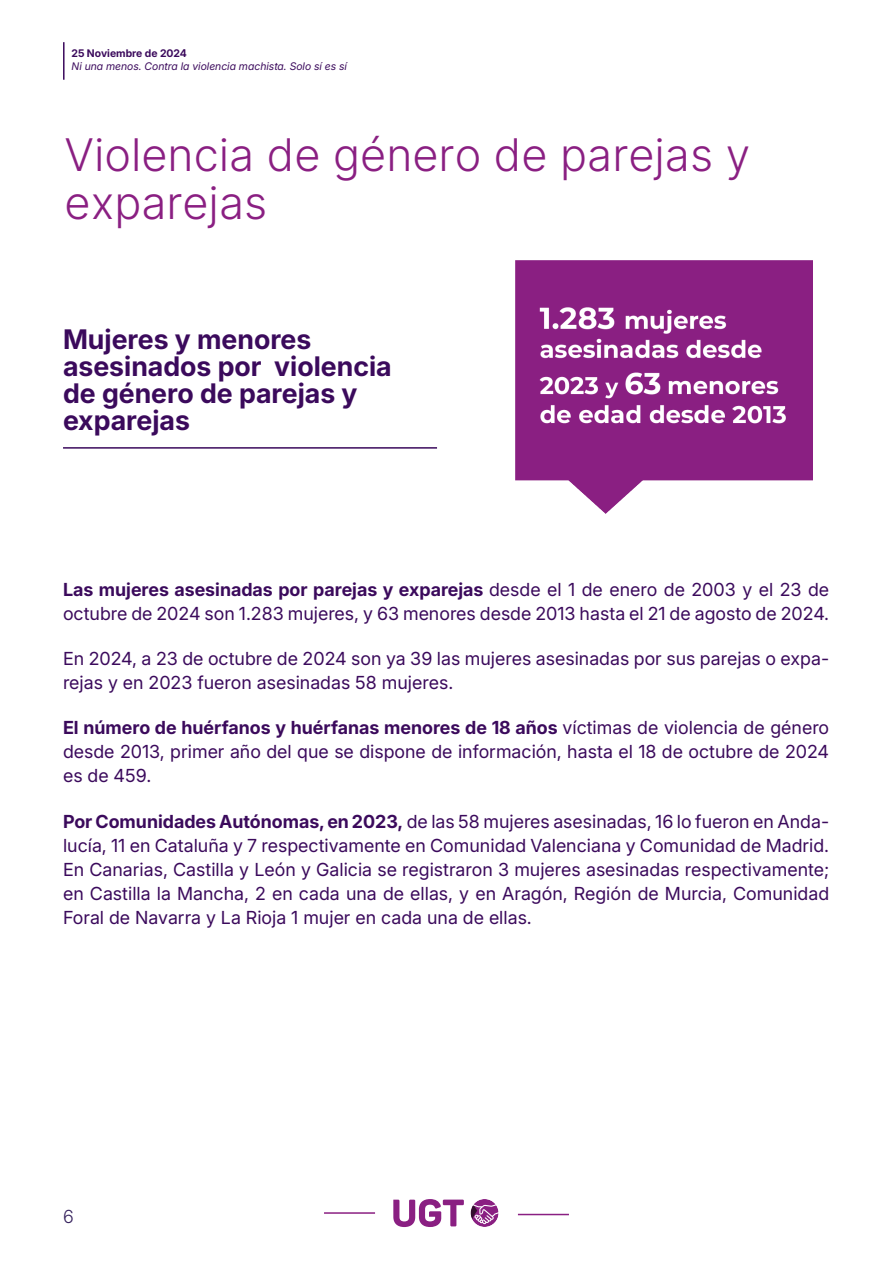
<style>
.page{position:relative;width:893px;height:1263px;background:#fff}
.page>*{position:absolute;margin:0;border:0;box-sizing:border-box;transform-origin:0 0}
.Párrafo_título1{font:45px/48px "Inter";color:#8a1f82}
.párrafo_1{font:700 27px/27px "Inter 18 pt";color:#3b0a5c}
.párrafo_1-2{font:18px/24px "Inter 18 pt";color:#3b0a5c}
.t1{font:300 18px "Inter 18 pt";color:#35215d}
.t2{font:italic 10.5px "Inter 18 pt";color:#3b0a5c}
.t3{font:700 10.5px "Inter 18 pt";color:#3b0a5c}
.s1{font-weight:700}
</style>
<div class="page">
<svg style="left:393px;top:1199px;width:106px;height:29px"></svg>
<hr style="left:324px;top:1212px;width:51px;height:2px;background:#8a1f82">
<hr style="left:518px;top:1214px;width:51px;height:1px;background:#8a1f82">
<hr style="left:63px;top:42px;width:2px;height:38px;background:#3b0a5c">
<img style="left:516px;top:261px;width:296px;height:252px">
<hr style="left:63px;top:447px;width:374px;height:2px;background:#3b0a5c">
<p class="t3" style="left:72px;top:46px;width:117px">25 Noviembre de 2024</p>
<p class="t2" style="left:72px;top:58px;width:277px">Ni una menos. Contra la violencia machista. Solo sí es sí</p>
<p class="Párrafo_título1" style="left:65px;top:130px;width:687px">Violencia de género de parejas y exparejas</p>
<p class="párrafo_1" style="left:63px;top:325px;width:330px">Mujeres y menores asesinados por violencia de género de parejas y exparejas</p>
<p class="párrafo_1-2" style="left:63px;top:577px;width:768px"><span class="s1">Las mujeres asesinadas por parejas y exparejas</span> desde el 1 de enero de 2003 y el 23 de octubre de 2024 son 1.283 mujeres, y 63 menores desde 2013 hasta el 21 de agosto de 2024.</p>
<p class="párrafo_1-2" style="left:63px;top:646px;width:768px">En 2024, a 23 de octubre de 2024 son ya 39 las mujeres asesinadas por sus parejas o expa&shy;rejas y en 2023 fueron asesinadas 58 mujeres.</p>
<p class="párrafo_1-2" style="left:63px;top:715px;width:768px;text-align:justify"><span class="s1">El número de huérfanos y huérfanas menores de 18 años</span> víctimas de violencia de género desde 2013, primer año del que se dispone de información, hasta el 18 de octubre de 2024 es de 459.</p>
<p class="párrafo_1-2" style="left:63px;top:808px;width:768px;text-align:justify"><span class="s1">Por Comunidades Autónomas, en 2023,</span> de las 58 mujeres asesinadas, 16 lo fueron en Anda&shy;lucía, 11 en Cataluña y 7 respectivamente en Comunidad Valenciana y Comunidad de Madrid.<br>En Canarias, Castilla y León y Galicia se registraron 3 mujeres asesinadas respectivamente; en Castilla la Mancha, 2 en cada una de ellas, y en Aragón, Región de Murcia, Comunidad Foral de Navarra y La Rioja 1 mujer en cada una de ellas.</p>
<p class="t1" style="left:63px;top:1203px;width:12px">6</p>
</div>
